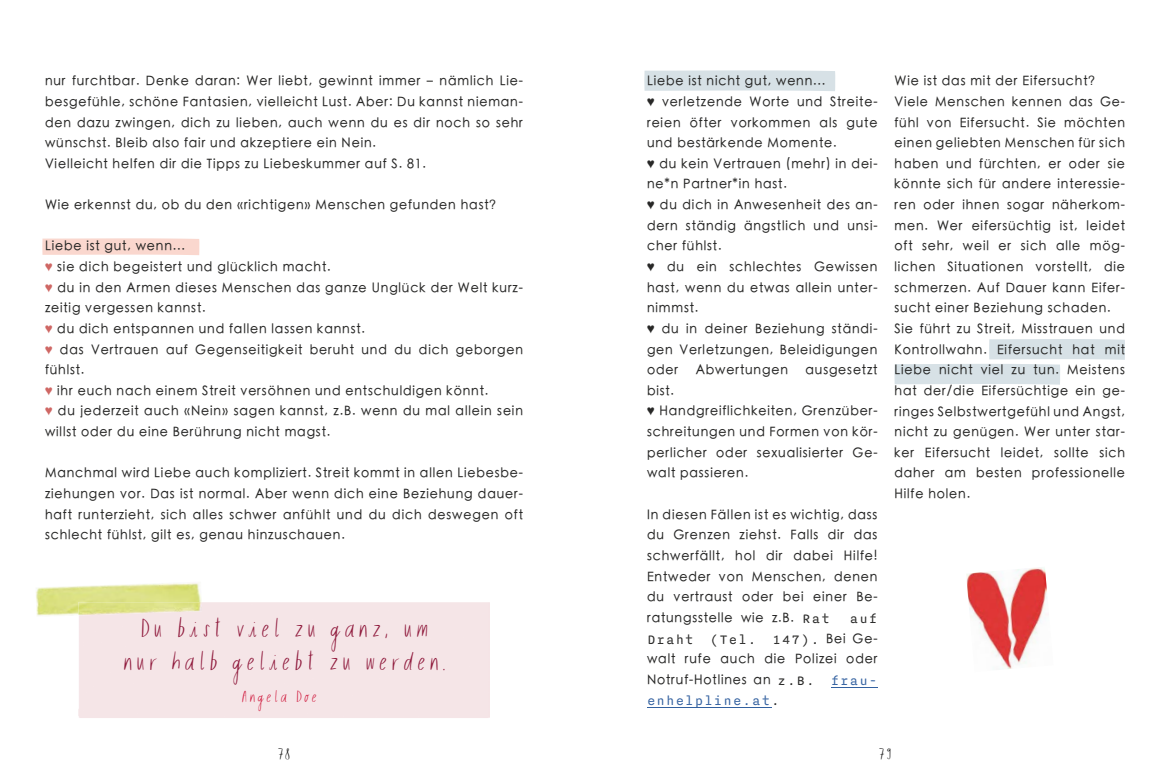
<style>
.page{position:relative;width:1170px;height:780px;background:#fff}
.page>*{position:absolute;margin:0;border:0;box-sizing:border-box;transform-origin:0 0}
.t1{font:26.12px/32.6px "wildflowermind";letter-spacing:.07em;color:#901b3d;text-align:center;scale:.95 1}
.t2{font:16.38px "wildflowermind";letter-spacing:.07em;color:#d01b3e;scale:.95 1}
.t3{font:15px/20.6px "Nitti Typewriter";letter-spacing:.07em;color:#282827;text-align:right;scale:.95 1}
.t4{font:15px "Nitti Typewriter";letter-spacing:.07em;color:#3361a0;scale:.95 1}
.t5{font:15px "wildflowermind";color:#000}
.t6{font:500 13.12px/20.6px "ST Heiti SC";letter-spacing:.07em;color:#282827;scale:.95 1}
.s1{color:#cf6764}
.s2{font-family:"Nitti Typewriter";font-weight:400;font-size:15px}
.s3{font-family:"ST Heiti SC";font-weight:500;font-size:13.12px}
.s4{font-family:"Nitti Typewriter";font-weight:400;font-size:15px;color:#3361a0}
.s5{color:#282827}
</style>
<div class="page">
<svg style="left:42px;top:238px;width:157px;height:17px;background:#fad8d0"></svg>
<svg style="left:644px;top:70px;width:191px;height:21px;background:#d8e2e7"></svg>
<svg style="left:894px;top:339px;width:230px;height:45px"></svg>
<img style="left:36px;top:583px;width:166px;height:34px">
<img style="left:78px;top:602px;width:124px;height:13px">
<hr style="left:830px;top:686px;width:47px;height:1px;background:#3361a0">
<hr style="left:647px;top:707px;width:124px;height:1px;background:#3361a0">
<img style="left:966px;top:567px;width:81px;height:102px">
<p class="t6" style="left:45px;top:71px;width:504px">nur furchtbar. Denke daran: Wer liebt, gewinnt immer – nämlich Lie&shy;besgefühle, schöne Fantasien, vielleicht Lust. Aber: Du kannst nieman&shy;den dazu zwingen, dich zu lieben, auch wenn du es dir noch so sehr wünschst. Bleib also fair und akzeptiere ein Nein.<br>Vielleicht helfen dir die Tipps zu Liebeskummer auf S. 81.</p>
<p class="t6" style="left:45px;top:195px;width:476px">Wie erkennst du, ob du den «richtigen» Menschen gefunden hast?</p>
<p class="t6" style="left:45px;top:236px;width:504px">Liebe ist gut, wenn...<br><span class="s1">♥</span> sie dich begeistert und glücklich macht.<br><span class="s1">♥</span> du in den Armen dieses Menschen das ganze Unglück der Welt kurz&shy;zeitig vergessen kannst.<br><span class="s1">♥</span> du dich entspannen und fallen lassen kannst.<br><span class="s1">♥</span> das Vertrauen auf Gegenseitigkeit beruht und du dich geborgen fühlst.<br><span class="s1">♥</span> ihr euch nach einem Streit versöhnen und entschuldigen könnt.<br><span class="s1">♥</span> du jederzeit auch «Nein» sagen kannst, z.B. wenn du mal allein sein willst oder du eine Berührung nicht magst.</p>
<p class="t6" style="left:45px;top:463px;width:504px;text-align:justify">Manchmal wird Liebe auch kompliziert. Streit kommt in allen Liebesbe&shy;ziehungen vor. Das ist normal. Aber wenn dich eine Beziehung dauer&shy;haft runterzieht, sich alles schwer anfühlt und du dich deswegen oft schlecht fühlst, gilt es, genau hinzuschauen.</p>
<h1 class="t1" style="left:122px;top:612px;width:343px">Du bist viel zu ganz, um nur halb geliebt zu werden.</h1>
<p class="t2" style="left:241px;top:687px;width:93px">Angela Doe)</p>
<p class="t6" style="left:647px;top:71px;width:244px">Liebe ist nicht gut, wenn...<br>♥ verletzende Worte und Streite&shy;reien öfter vorkommen als gute und bestärkende Momente.<br>♥ du kein Vertrauen (mehr) in dei&shy;ne*n Partner*in hast.<br>♥ du dich in Anwesenheit des an&shy;dern ständig ängstlich und unsi&shy;cher fühlst.<br>♥ du ein schlechtes Gewissen hast, wenn du etwas allein unter&shy;nimmst.<br>♥ du in deiner Beziehung ständi&shy;gen Verletzungen, Beleidigungen oder</p>
<p class="t6" style="left:695px;top:360px;width:99px">Abwertungen</p>
<p class="t6" style="left:805px;top:360px;width:77px">ausgesetzt</p>
<p class="t6" style="left:647px;top:380px;width:244px">bist.<br>♥ Handgreiflichkeiten, Grenzüber&shy;schreitungen und Formen von kör&shy;perlicher oder sexualisierter Ge&shy;walt passieren.</p>
<p class="t6" style="left:647px;top:504px;width:244px;text-align:justify">In diesen Fällen ist es wichtig, dass du Grenzen ziehst. Falls dir das schwerfällt, hol dir dabei Hilfe!<br>Entweder von Menschen, denen du vertraust oder bei einer Be&shy;ratungsstelle wie z.B. <span class="s2">Rat</span></p>
<p class="t3" style="left:647px;top:608px;width:244px">auf<br>Draht (Tel. 147). <span class="s3">Bei Ge-</span></p>
<p class="t6" style="left:647px;top:648px;width:244px">walt rufe auch die Polizei oder<br>Notruf-Hotlines an <span class="s2">z.B.</span> <span class="s4">frau-</span></p>
<p class="t4" style="left:647px;top:690px;width:141px">enhelpline.at<span class="s5">.</span></p>
<p class="t6" style="left:894px;top:71px;width:244px">Wie ist das mit der Eifersucht?<br>Viele Menschen kennen das Ge&shy;fühl von Eifersucht. Sie möchten einen geliebten Menschen für sich haben und fürchten, er oder sie könnte sich für andere interessie&shy;ren oder ihnen sogar näherkom&shy;men. Wer eifersüchtig ist, leidet oft sehr, weil er sich alle mög&shy;lichen Situationen vorstellt, die schmerzen. Auf Dauer kann Eifer&shy;sucht einer Beziehung schaden.<br>Sie führt zu Streit, Misstrauen und<br>Kontrollwahn. Eifersucht hat mit<br>Liebe nicht viel zu tun. Meistens hat der/die Eifersüchtige ein ge&shy;ringes Selbstwertgefühl und Angst, nicht zu genügen. Wer unter star&shy;ker Eifersucht leidet, sollte sich daher am besten professionelle<br>Hilfe holen.</p>
<p class="t5" style="left:277px;top:744px;width:15px">78</p>
<p class="t5" style="left:878px;top:744px;width:15px">79</p>
</div>
